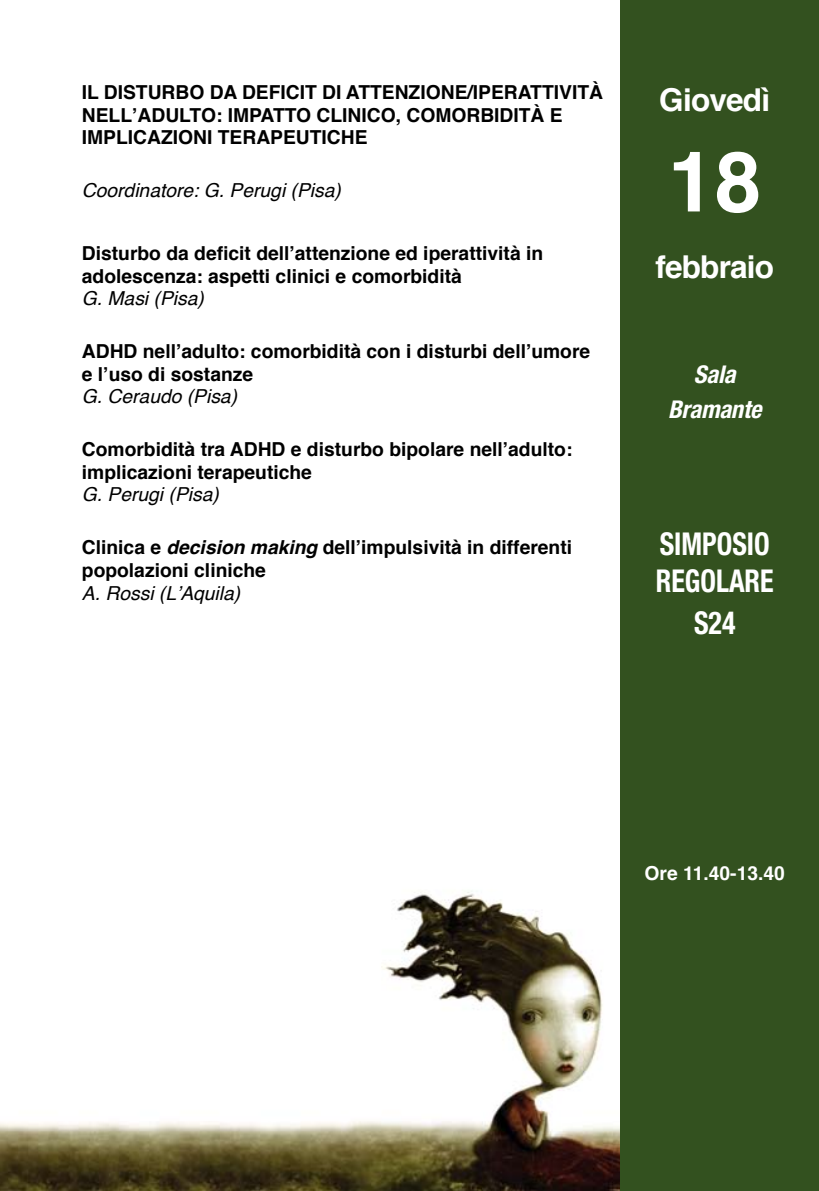
<style>
.page{position:relative;width:819px;height:1191px;background:#fff}
.page>*{position:absolute;margin:0;border:0;box-sizing:border-box;transform-origin:0 0}
.t1{font:700 84px "Helvetica";color:#fff}
.t2{font:700 condensed 31.5px/37.8px "Helvetica Neue";color:#fff;scale:.89 1}
.t3{font:700 31.5px "Helvetica";letter-spacing:-.025em;color:#fff}
.t4{font:italic 700 condensed 24.5px/35px "Helvetica Neue";letter-spacing:-.01em;color:#fff;text-align:center}
.t5{font:700 19.25px/22.8px "Helvetica";color:#000}
.t6{font:italic 19.25px "Helvetica";color:#000}
.t7{font:700 19.25px "Helvetica";color:#fff}
.s1{font-style:italic}
</style>
<div class="page">
<img style="left:0;top:891px;width:620px;height:300px">
<div style="left:620px;top:0;width:199px;height:1191px;background:#33511f"></div>
<p class="t5" style="left:82px;top:81px;width:522px">Il disturbo da deficit di attenzione/iperattività nell’adulto: impatto clinico, comorbidità e implicazioni terapeutiche</p>
<p class="t6" style="left:82px;top:175px;width:260px">Coordinatore: G. Perugi (Pisa)</p>
<p class="t5" style="left:82px;top:242px;width:463px">Disturbo da deficit dell’attenzione ed iperattività in adolescenza: aspetti clinici e comorbidità</p>
<p class="t6" style="left:82px;top:283px;width:123px">G. Masi (Pisa)</p>
<p class="t5" style="left:82px;top:340px;width:15px">ADHD</p>
<p class="t5" style="left:82px;top:340px;width:510px;text-indent:61px">nell’adulto: comorbidità con i disturbi dell’umore e l’uso di sostanze</p>
<p class="t6" style="left:82px;top:381px;width:157px">G. Ceraudo (Pisa)</p>
<p class="t5" style="left:82px;top:438px;width:163px">Comorbidità tra ADHD</p>
<p class="t5" style="left:82px;top:438px;width:492px;text-indent:209px">e disturbo bipolare nell’adulto: implicazioni terapeutiche</p>
<p class="t6" style="left:82px;top:479px;width:138px">G. Perugi (Pisa)</p>
<p class="t5" style="left:82px;top:536px;width:491px">Clinica e <span class="s1">decision making</span> dell’impulsività in differenti popolazioni cliniche</p>
<p class="t6" style="left:82px;top:577px;width:160px">A. Rossi (L’Aquila)</p>
<h2 class="t3" style="left:659px;top:74px;width:112px">Giovedì</h2>
<h1 class="t1" style="left:668px;top:114px;width:95px">18</h1>
<h2 class="t3" style="left:655px;top:241px;width:120px">febbraio</h2>
<p class="t4" style="left:668px;top:356px;width:95px">Sala<br>Bramante</p>
<h2 class="t2" style="left:655px;top:524px;width:134px">SIMPOSIO<br>REGOLARE</h2>
<h2 class="t2" style="left:694px;top:604px;width:48px">S24</h2>
<p class="t7" style="left:644px;top:857px;width:142px">Ore 11.40-13.40</p>
</div>
